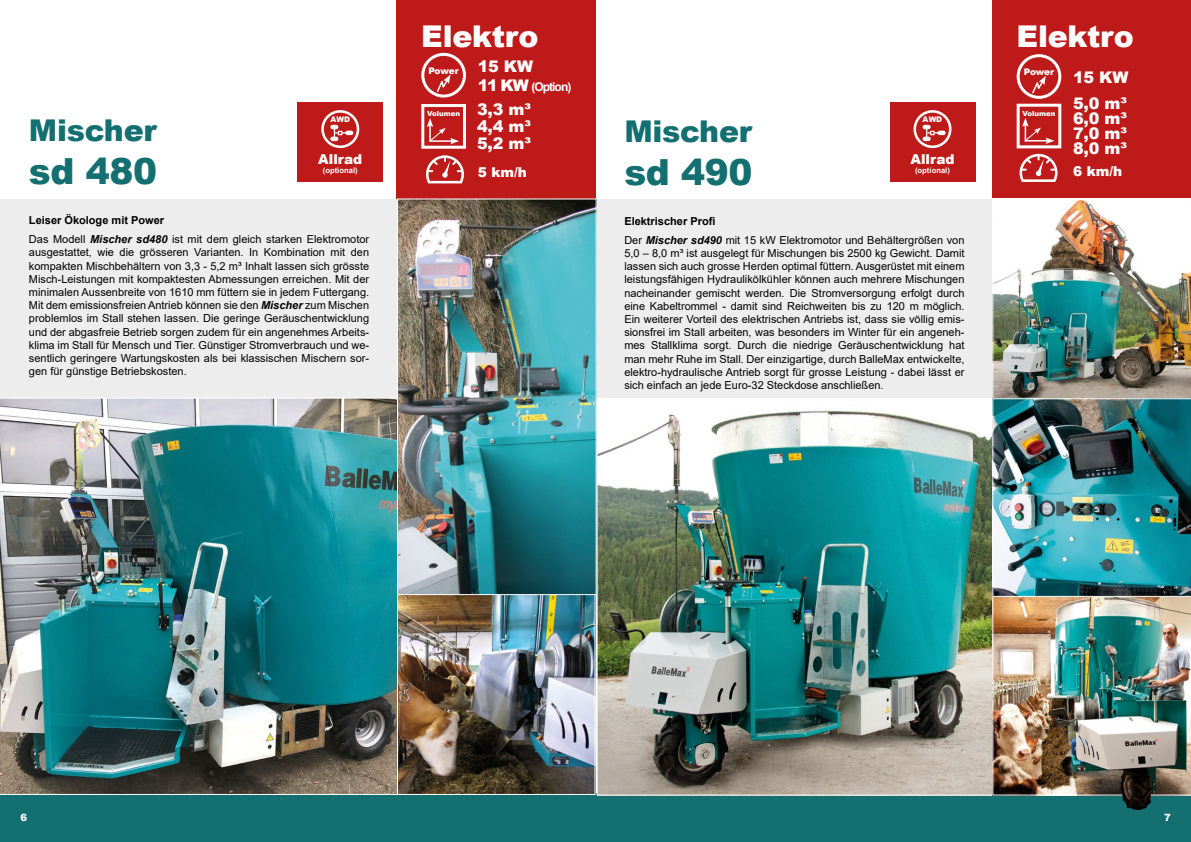
<style>
.page{position:relative;width:1191px;height:842px;background:#fff}
.page>*{position:absolute;margin:0;border:0;box-sizing:border-box;transform-origin:0 0}
.t1{font:900 36px "Arial";letter-spacing:-.01em;color:#146f71}
.t2{font:900 30px "Arial";letter-spacing:-.01em;color:#146f71}
.t3{font:900 30px "Arial";letter-spacing:-.01em;color:#fff}
.t4{font:900 16px/15px "Arial";letter-spacing:-.01em;color:#fff;text-align:justify}
.t5{font:900 13.6px "Arial";color:#fff}
.t6{font:700 12px "Arial";letter-spacing:-.08em;color:#fff}
.t7{font:11px/13.2px "Arial";color:#000}
.t8{font:900 10px "Arial";color:#fff}
.t9{font:900 9px "Arial";letter-spacing:-.015em;color:#fff}
.t10{font:700 7.7px "Arial";color:#fff}
.t11{font:900 7.7px "Arial";letter-spacing:.005em;color:#fff}
.t12{font:900 7px "Arial";color:#fff}
.s1{font-weight:700}
.s2{font-weight:700;font-style:italic}
.s3{font-weight:900;font-size:16px}
</style>
<div class="page">
<div style="left:0;top:794px;width:1191px;height:48px;background:#146f71"></div>
<div style="left:992px;top:0;width:199px;height:198px;background:#be1a1a"></div>
<div style="left:396px;top:0;width:199px;height:200px;background:#be1a1a"></div>
<div style="left:421px;top:53px;width:45px;height:45px;border:3px solid #fff;border-radius:50%"></div>
<div style="left:421px;top:104px;width:45px;height:45px;border:3px solid #fff"></div>
<svg style="left:427px;top:118px;width:32px;height:26px"></svg>
<svg style="left:435px;top:75px;width:15px;height:18px"></svg>
<div style="left:0;top:199px;width:407px;height:416px;background:#ededed"></div>
<img style="left:0;top:398px;width:397px;height:397px">
<img style="left:399px;top:200px;width:197px;height:594px">
<div style="left:397px;top:593px;width:198px;height:202px;border:1px solid #fff"></div>
<div style="left:397px;top:198px;width:199px;height:397px;border:1px solid #fff"></div>
<svg style="left:426px;top:155px;width:38px;height:29px"></svg>
<div style="left:1016px;top:54px;width:45px;height:45px;border:3px solid #fff;border-radius:50%"></div>
<div style="left:1016px;top:104px;width:45px;height:44px;border:3px solid #fff"></div>
<svg style="left:1022px;top:118px;width:32px;height:26px"></svg>
<svg style="left:1030px;top:76px;width:15px;height:19px"></svg>
<div style="left:596px;top:199px;width:406px;height:417px;background:#ededed"></div>
<img style="left:598px;top:400px;width:394px;height:393px">
<img style="left:992px;top:199px;width:199px;height:199px">
<img style="left:992px;top:398px;width:199px;height:397px">
<svg style="left:1019px;top:153px;width:39px;height:29px"></svg>
<img style="left:1120px;top:783px;width:35px;height:27px">
<div style="left:890px;top:103px;width:85px;height:79px;background:#be1a1a"></div>
<div style="left:913px;top:110px;width:38px;height:38px;border:3px solid #fff;border-radius:50%"></div>
<svg style="left:924px;top:125px;width:19px;height:16px"></svg>
<div style="left:298px;top:103px;width:85px;height:79px;background:#be1a1a"></div>
<div style="left:321px;top:110px;width:38px;height:38px;border:3px solid #fff;border-radius:50%"></div>
<svg style="left:332px;top:125px;width:19px;height:16px"></svg>
<h2 class="t3" style="left:421px;top:14px;width:118px">Elektro</h2>
<h2 class="t3" style="left:1016px;top:15px;width:118px">Elektro</h2>
<p class="t11" style="left:330px;top:114px;width:21px">AWD</p>
<h2 class="t2" style="left:29px;top:108px;width:129px">Mischer</h2>
<h1 class="t1" style="left:29px;top:145px;width:130px">sd 480</h1>
<p class="t7" style="left:29px;top:211px;width:342px;line-height:18.9px"><span class="s1">Leiser Ökologe mit Power<br></span>Das Modell <span class="s2">Mischer sd480</span> ist mit dem gleich starken Elektromotor</p>
<p class="t7" style="left:29px;top:246px;width:342px;text-align:justify">ausgestattet, wie die grösseren Varianten. In Kombination mit den kompakten Mischbehältern von 3,3 - 5,2 m³ Inhalt lassen sich grösste Misch-Leistungen mit kompaktesten Abmessungen erreichen. Mit der minimalen Aussenbreite von 1610 mm füttern sie in jedem Futtergang.<br>Mit dem emissionsfreien Antrieb können sie den <span class="s2">Mischer</span> zum Mischen problemlos im Stall stehen lassen. Die geringe Geräuschentwicklung und der abgasfreie Betrieb sorgen zudem für ein angenehmes Arbeits&shy;klima im Stall für Mensch und Tier. Günstiger Stromverbrauch und we&shy;sentlich geringere Wartungskosten als bei klassischen Mischern sor&shy;gen für günstige Betriebskosten.</p>
<p class="t5" style="left:318px;top:149px;width:46px">Allrad</p>
<p class="t10" style="left:323px;top:165px;width:36px">(optional)</p>
<p class="t9" style="left:428px;top:64px;width:32px">Power</p>
<p class="t12" style="left:427px;top:109px;width:35px">Volumen</p>
<h3 class="t4" style="left:478px;top:58px;width:57px">15 KW</h3>
<p class="t6" style="left:478px;top:78px;width:95px"><span class="s3">11 KW</span> (Option)</p>
<h3 class="t4" style="left:477px;top:100px;width:55px;line-height:17px">3,3 m³<br>4,4 m³<br>5,2 m³</h3>
<p class="t5" style="left:478px;top:162px;width:51px">5 km/h</p>
<p class="t11" style="left:922px;top:114px;width:21px">AWD</p>
<h2 class="t2" style="left:624px;top:109px;width:129px">Mischer</h2>
<h1 class="t1" style="left:624px;top:146px;width:130px">sd 490</h1>
<p class="t7" style="left:624px;top:212px;width:342px;line-height:18.9px"><span class="s1">Elektrischer Profi<br></span>Der <span class="s2">Mischer sd490</span> mit 15 kW Elektromotor und Behältergrößen von</p>
<p class="t7" style="left:624px;top:246px;width:342px;text-align:justify">5,0 – 8,0 m³ ist ausgelegt für Mischungen bis 2500 kg Gewicht. Damit lassen sich auch grosse Herden optimal füttern. Ausgerüstet mit einem leistungsfähigen Hydraulikölkühler können auch mehrere Mischungen nacheinander gemischt werden. Die Stromversorgung erfolgt durch eine Kabeltrommel - damit sind Reichweiten bis zu 120 m möglich.<br>Ein weiterer Vorteil des elektrischen Antriebs ist, dass sie völlig emis&shy;sionsfrei im Stall arbeiten, was besonders im Winter für ein angeneh&shy;mes Stallklima sorgt. Durch die niedrige Geräuschentwicklung hat man mehr Ruhe im Stall. Der einzigartige, durch BalleMax entwickelte, elektro-hydraulische Antrieb sorgt für grosse Leistung - dabei lässt er sich einfach an jede Euro-32 Steckdose anschließen.</p>
<p class="t5" style="left:910px;top:149px;width:46px">Allrad</p>
<p class="t10" style="left:915px;top:165px;width:36px">(optional)</p>
<p class="t9" style="left:1023px;top:65px;width:32px">Power</p>
<p class="t12" style="left:1022px;top:109px;width:35px">Volumen</p>
<h3 class="t4" style="left:1073px;top:69px;width:57px">15 KW</h3>
<h3 class="t4" style="left:1073px;top:95px;width:55px">5,0 m³<br>6,0 m³<br>7,0 m³<br>8,0 m³</h3>
<p class="t5" style="left:1073px;top:161px;width:51px">6 km/h</p>
<p class="t8" style="left:20px;top:811px;width:8px">6</p>
<p class="t8" style="left:1164px;top:811px;width:8px">7</p>
</div>
